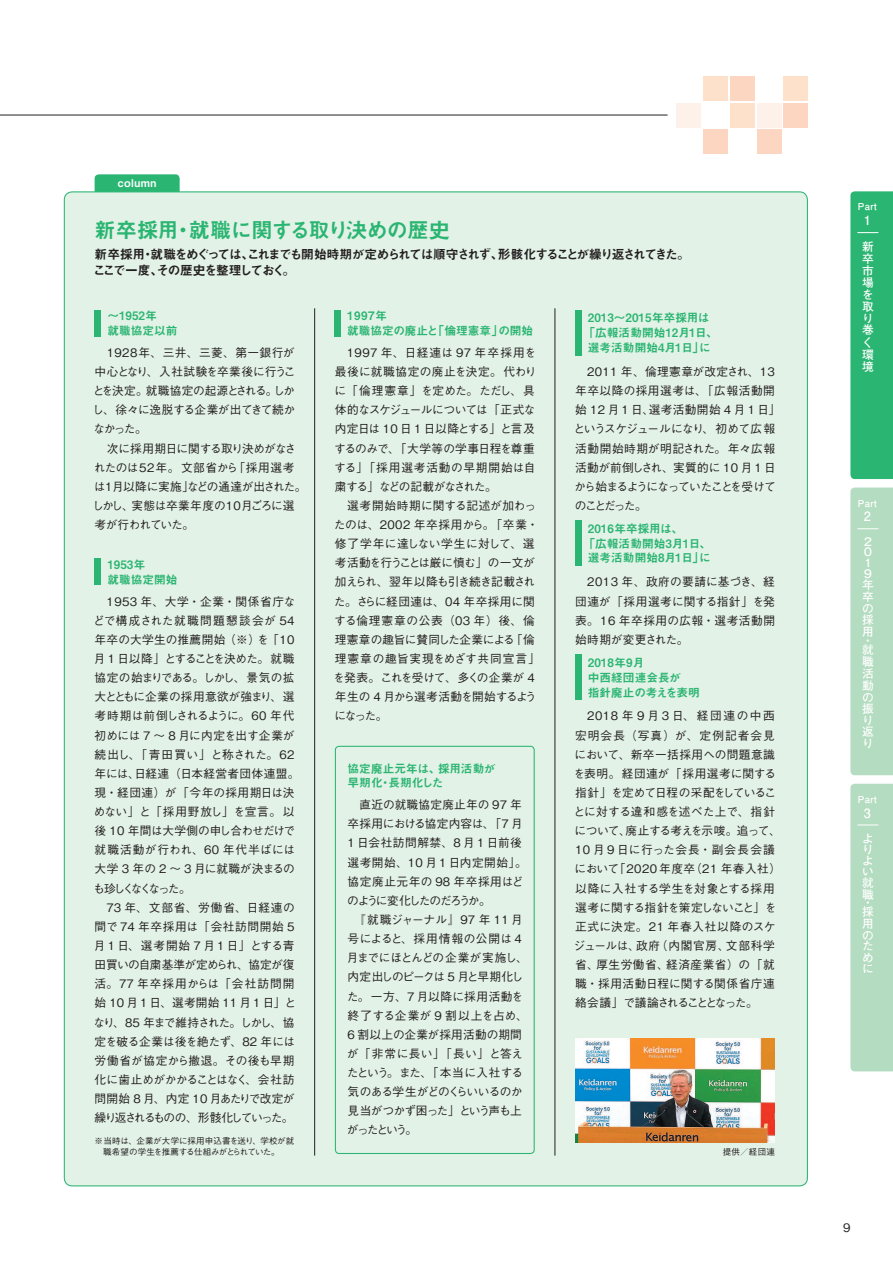
<style>
.page{position:relative;width:893px;height:1263px;background:#fff}
.page>*{position:absolute;margin:0;border:0;box-sizing:border-box;transform-origin:0 0}
.t1{font:21.3px "Midashi Go Pro MB31";letter-spacing:-.03em;color:#2bb572}
.t2{font:12.75px/15.9px "Midashi Go Pro MB31";letter-spacing:-.12em;color:#231f20}
.t3{font:700 12.75px "Futo Go B101 Pro";color:#fff}
.t4{font:500 11.7px/19px "Gothic BBB Pro";color:#231f20}
.t5{font:500 11.7px/19px "Gothic BBB Pro";letter-spacing:.04em;color:#231f20}
.t6{font:11.7px/14.9px "Midashi Go Pro MB31";color:#2bb572}
.t7{font:500 11.7px/19px "Gothic BBB Pro";letter-spacing:-.03em;color:#231f20}
.t8{font:700 11.7px/12px "Futo Go B101 Pro";color:#fff}
.t9{font:10.65px "Midashi Go Pro MB31";letter-spacing:.04em;color:#fff}
.t10{font:700 9.6px "Futo Go B101 Pro";letter-spacing:.04em;color:#fff}
.t11{font:500 8.55px/10.6px "Gothic BBB Pro";letter-spacing:-.01em;color:#231f20}
</style>
<div class="page">
<svg style="left:850px;top:191px;width:42px;height:288px;background:#32b777"></svg>
<svg style="left:850px;top:487px;width:42px;height:288px;background:#b5ddc2"></svg>
<svg style="left:850px;top:783px;width:42px;height:288px;background:#b5ddc2"></svg>
<hr style="left:0;top:115px;width:667px;height:1px;background:#231f20">
<div style="left:95px;top:174px;width:85px;height:30px;background:#2bb572;border-radius:4px"></div>
<div style="left:64px;top:192px;width:743px;height:993px;background:#e3f2e7;border-radius:8px"></div>
<div style="left:703px;top:76px;width:24px;height:24px;background:#fee1cb"></div>
<div style="left:730px;top:76px;width:24px;height:24px;background:#fdd6c1"></div>
<div style="left:783px;top:76px;width:24px;height:24px;background:#fee1cb"></div>
<div style="left:676px;top:103px;width:24px;height:24px;background:#fdf1ea"></div>
<div style="left:730px;top:103px;width:24px;height:24px;background:#fee1cb"></div>
<div style="left:757px;top:103px;width:24px;height:24px;background:#fdf1ea"></div>
<div style="left:783px;top:103px;width:24px;height:24px;background:#fdd6c1"></div>
<div style="left:703px;top:130px;width:24px;height:24px;background:#fdd6c1"></div>
<div style="left:757px;top:130px;width:24px;height:24px;background:#fdd6c1"></div>
<hr style="left:314px;top:308px;width:1px;height:847px;background:#231f20">
<hr style="left:554px;top:308px;width:1px;height:847px;background:#231f20">
<div style="left:335px;top:745px;width:199px;height:408px;border:1px solid #2bb572;border-radius:4px"></div>
<div style="left:95px;top:558px;width:6px;height:27px;background:#2bb572"></div>
<div style="left:95px;top:310px;width:6px;height:26px;background:#2bb572"></div>
<div style="left:334px;top:310px;width:7px;height:26px;background:#2bb572"></div>
<div style="left:575px;top:310px;width:6px;height:45px;background:#2bb572"></div>
<div style="left:575px;top:520px;width:6px;height:46px;background:#2bb572"></div>
<div style="left:575px;top:654px;width:6px;height:46px;background:#2bb572"></div>
<img style="left:575px;top:1038px;width:200px;height:104px">
<p class="t9" style="left:118px;top:174px;width:40px">column</p>
<h1 class="t1" style="left:95px;top:212px;width:357px">新卒採用・就職に関する取り決めの歴史</h1>
<p class="t2" style="left:93px;top:245px;width:598px">新卒採用・就職をめぐっては、これまでも開始時期が定められては順守されず、形骸化することが繰り返されてきた。ここで一度、その歴史を整理しておく。</p>
<p class="t6" style="left:107px;top:307px;width:72px">〜1952年<br>就職協定以前</p>
<p class="t6" style="left:347px;top:307px;width:187px">1997年<br>就職協定の廃止と「倫理憲章」の開始</p>
<p class="t6" style="left:583px;top:309px;width:136px;text-align:center">2013〜2015年卒採用は「広報活動開始12月1日、選考活動開始4月1日」に</p>
<p class="t4" style="left:573px;top:360px;width:208px">　2011 年、倫理憲章が改定され、13年卒以降の採用選考は、「広報活動開始 12 月 1 日、選考活動開始 4 月 1 日」というスケジュールになり、初めて広報活動開始時期が明記された。年々広報活動が前倒しされ、実質的に 10 月 1 日から始まるようになっていたことを受けてのことだった。</p>
<p class="t7" style="left:92px;top:341px;width:216px">　1928年、三井、三菱、第一銀行が中心となり、入社試験を卒業後に行うことを決定。就職協定の起源とされる。しかし、徐々に逸脱する企業が出てきて続かなかった。<br>　次に採用期日に関する取り決めがなされたのは52年。文部省から「採用選考は1月以降に実施」などの通達が出された。しかし、実態は卒業年度の10月ごろに選考が行われていた。</p>
<p class="t4" style="left:333px;top:341px;width:208px">　1997 年、日経連は 97 年卒採用を最後に就職協定の廃止を決定。代わりに「倫理憲章」を定めた。ただし、具体的なスケジュールについては「正式な内定日は 10 日 1 日以降とする」と言及するのみで、「大学等の学事日程を尊重する」「採用選考活動の早期開始は自粛する」などの記載がなされた。<br>　選考開始時期に関する記述が加わったのは、2002 年卒採用から。「卒業・修了学年に達しない学生に対して、選考活動を行うことは厳に慎む」の一文が加えられ、翌年以降も引き続き記載された。さらに経団連は、04 年卒採用に関する倫理憲章の公表（03 年）後、倫理憲章の趣旨に賛同した企業による「倫理憲章の趣旨実現をめざす共同宣言」を発表。これを受けて、多くの企業が 4年生の 4 月から選考活動を開始するようになった。</p>
<p class="t6" style="left:588px;top:519px;width:97px">2016年卒採用は、</p>
<p class="t6" style="left:583px;top:534px;width:129px">「広報活動開始3月1日、</p>
<p class="t6" style="left:588px;top:549px;width:124px">選考活動開始8月1日」に</p>
<p class="t6" style="left:107px;top:555px;width:72px">1953年<br>就職協定開始</p>
<p class="t4" style="left:575px;top:571px;width:201px;text-align:justify">　2013 年、政府の要請に基づき、経団連が「採用選考に関する指針」を発表。16 年卒採用の広報・選考活動開始時期が変更された。</p>
<p class="t4" style="left:93px;top:590px;width:208px">　1953 年、大学・企業・関係省庁などで構成された就職問題懇談会が 54年卒の大学生の推薦開始（※）を「10月 1 日以降」とすることを決めた。就職協定の始まりである。しかし、景気の拡大とともに企業の採用意欲が強まり、選考時期は前倒しされるように。60 年代初めには 7 〜 8 月に内定を出す企業が続出し、「青田買い」と称された。62年には、日経連（日本経営者団体連盟。現・経団連）が「今年の採用期日は決めない」と「採用野放し」を宣言。以後 10 年間は大学側の申し合わせだけで就職活動が行われ、60 年代半ばには大学 3 年の 2 〜 3 月に就職が決まるのも珍しくなくなった。<br>　73 年、文部省、労働省、日経連の間で 74 年卒採用は「会社訪問開始 5月1 日、選考開始 7 月1 日」とする青田買いの自粛基準が定められ、協定が復活。77 年卒採用からは「会社訪問開始 10 月 1 日、選考開始 11 月 1 日」となり、85 年まで維持された。しかし、協定を破る企業は後を絶たず、82 年には労働省が協定から撤退。その後も早期化に歯止めがかかることはなく、会社訪問開始 8 月、内定 10 月あたりで改定が繰り返されるものの、形骸化していった。</p>
<p class="t11" style="left:103px;top:1134px;width:193px;text-indent:-8px">※ 当時は、企業が大学に採用申込書を送り、学校が就職希望の学生を推薦する仕組みがとられていた。</p>
<p class="t11" style="left:722px;top:1144px;width:54px">提供／経団連</p>
<p class="t6" style="left:588px;top:653px;width:113px">2018年9月<br>中西経団連会長が<br>指針廃止の考えを表明</p>
<p class="t5" style="left:573px;top:705px;width:209px">　2018 年 9月3日、経団連の中西宏明会長（写真）が、定例記者会見において、新卒一括採用への問題意識を表明。経団連が「採用選考に関する指針」を定めて日程の采配をしていることに対する違和感を述べた上で、指針について、廃止する考えを示唆。追って、<br>10 月 9 日に行った会長・副会長会議において「2020年度卒（21 年春入社）以降に入社する学生を対象とする採用選考に関する指針を策定しないこと」を正式に決定。21 年春入社以降のスケジュールは、政府（内閣官房、文部科学省、厚生労働省、経済産業省）の「就職・採用活動日程に関する関係省庁連絡会議」で議論されることとなった。</p>
<p class="t6" style="left:347px;top:759px;width:149px">協定廃止元年は、採用活動が早期化・長期化した</p>
<p class="t4" style="left:346px;top:793px;width:183px">　直近の就職協定廃止年の 97 年卒採用における協定内容は、「7 月<br>1 日会社訪問解禁、8 月 1 日前後選考開始、10 月 1 日内定開始」。協定廃止元年の 98 年卒採用はどのように変化したのだろうか。<br>　『就職ジャーナル』97 年 11 月号によると、採用情報の公開は 4月までにほとんどの企業が実施し、内定出しのピークは 5 月と早期化した。一方、7 月以降に採用活動を終了する企業が 9 割以上を占め、<br>6 割以上の企業が採用活動の期間が「非常に長い」「長い」と答えたという。また、「本当に入社する気のある学生がどのくらいいるのか見当がつかず困った」という声も上がったという。</p>
<p class="t10" style="left:857px;top:199px;width:21px">Part</p>
<p class="t3" style="left:863px;top:210px;width:9px">1</p>
<p class="t8" style="left:862px;top:238px;width:19px">新卒市場を取り巻く環境</p>
<p class="t10" style="left:857px;top:495px;width:21px">Part</p>
<p class="t3" style="left:863px;top:506px;width:9px">2</p>
<p class="t8" style="left:862px;top:534px;width:19px;line-height:11.2px">２<br>０<br>１<br>９年卒の採用</p>
<p class="t8" style="left:862px;top:634px;width:19px;line-height:8.6px">・就</p>
<p class="t8" style="left:862px;top:654px;width:19px">職活動の振り返り</p>
<p class="t10" style="left:857px;top:791px;width:21px">Part</p>
<p class="t3" style="left:863px;top:802px;width:9px">3</p>
<p class="t8" style="left:862px;top:831px;width:19px;line-height:10.9px">よりよい就</p>
<p class="t8" style="left:862px;top:888px;width:19px;line-height:8.6px">職・採</p>
<p class="t8" style="left:862px;top:916px;width:18px;line-height:11.1px;text-align:justify">用のために</p>
<p class="t4" style="left:843px;top:1216px;width:9px">9</p>
</div>
